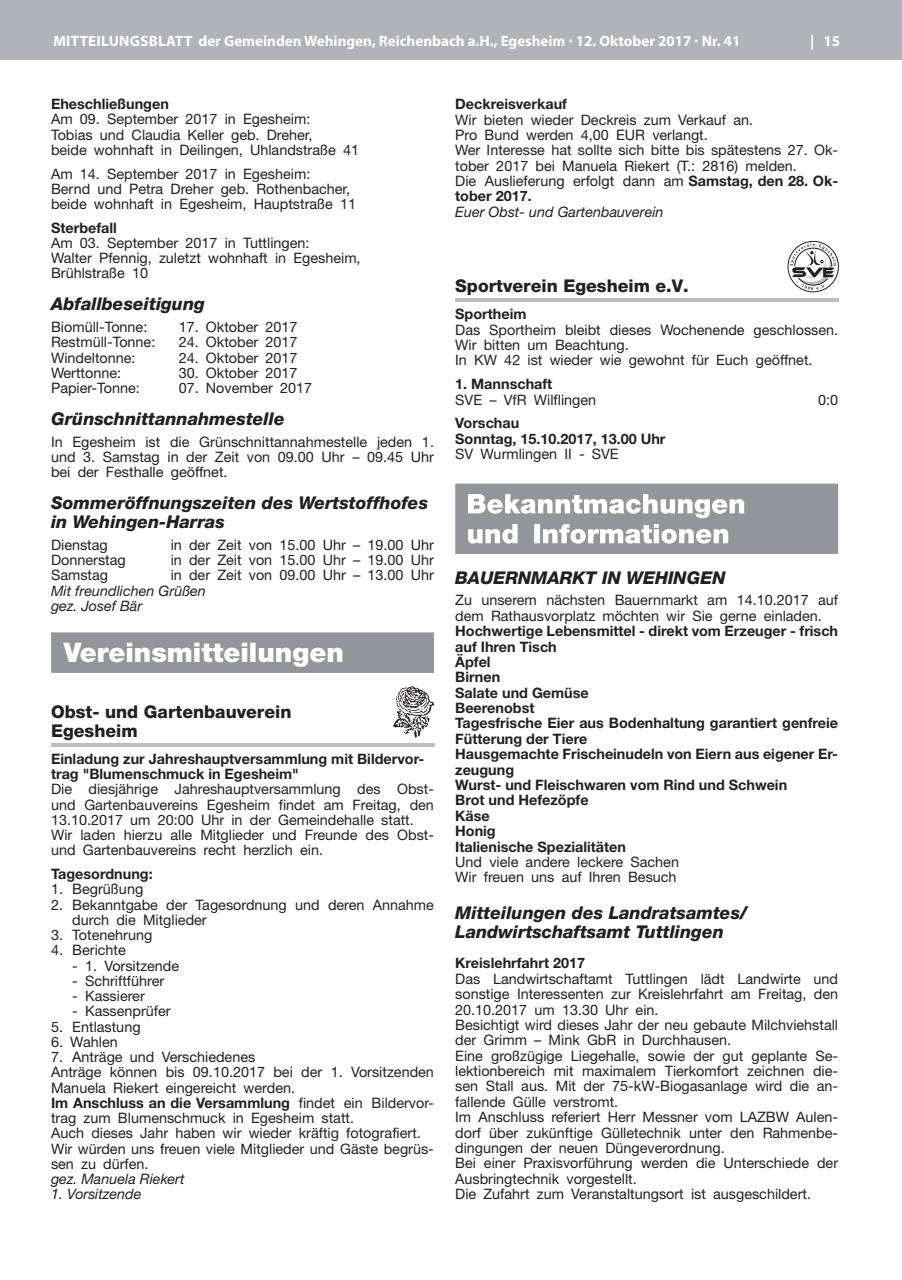
<style>
.page{position:relative;width:902px;height:1280px;background:#fff}
.page>*{position:absolute;margin:0;border:0;box-sizing:border-box;transform-origin:0 0}
.t1{font:900 27px "Helvetica Neue";color:#fff}
.t2{font:italic 800 17.55px/19.2px "Helvetica Neue";color:#231f20}
.t3{font:800 17.55px/19.2px "Helvetica Neue";color:#231f20}
.t4{font:700 15px "Myriad Pro";color:#fff}
.t5{font:14.4px/15.5px "Helvetica Neue";color:#231f20}
.t6{font:700 14.4px/15.5px "Helvetica Neue";color:#231f20}
.t7{font:italic 14.4px/15.3px "Helvetica Neue";color:#231f20}
.s1{font-weight:700}
</style>
<div class="page">
<div style="left:0;top:0;width:901px;height:60px;background:#b2b3b7"></div>
<div style="left:51px;top:632px;width:383px;height:41px;background:#939598"></div>
<svg style="left:393px;top:686px;width:41px;height:52px"></svg>
<hr style="left:51px;top:744px;width:383px;height:3px;background:#bdbec1">
<div style="left:787px;top:241px;width:51px;height:51px;border:1px solid #231f20;border-radius:50%"></div>
<svg style="left:789px;top:243px;width:46px;height:47px"></svg>
<hr style="left:455px;top:299px;width:383px;height:3px;background:#bdbec1">
<svg style="left:455px;top:484px;width:383px;height:70px"></svg>
<p class="t4" style="left:53px;top:31px;width:688px">MITTEILUNGSBLATT der Gemeinden Wehingen, Reichenbach a.H., Egesheim · 12. Oktober 2017 · Nr. 41</p>
<p class="t4" style="left:810px;top:31px;width:31px">| 15</p>
<p class="t6" style="left:51px;top:96px;width:119px">Eheschließungen</p>
<p class="t5" style="left:51px;top:111px;width:309px">Am 09. September 2017 in Egesheim:<br>Tobias und Claudia Keller geb. Dreher,<br>beide wohnhaft in Deilingen, Uhlandstraße 41</p>
<p class="t5" style="left:51px;top:166px;width:306px">Am 14. September 2017 in Egesheim:<br>Bernd und Petra Dreher geb. Rothenbacher, beide wohnhaft in Egesheim, Hauptstraße 11</p>
<p class="t6" style="left:51px;top:220px;width:67px">Sterbefall</p>
<p class="t5" style="left:51px;top:235px;width:311px">Am 03. September 2017 in Tuttlingen:<br>Walter Pfennig, zuletzt wohnhaft in Egesheim,<br>Brühlstraße 10</p>
<p class="t2" style="left:51px;top:294px;width:155px">Abfallbeseitigung</p>
<p class="t5" style="left:51px;top:319px;width:98px">Biomüll-Tonne:</p>
<p class="t5" style="left:179px;top:319px;width:120px">17. Oktober 2017</p>
<p class="t5" style="left:51px;top:334px;width:106px">Restmüll-Tonne:</p>
<p class="t5" style="left:179px;top:334px;width:120px">24. Oktober 2017</p>
<p class="t5" style="left:51px;top:349px;width:86px">Windeltonne:</p>
<p class="t5" style="left:179px;top:349px;width:120px">24. Oktober 2017</p>
<p class="t5" style="left:51px;top:365px;width:72px">Werttonne:</p>
<p class="t5" style="left:179px;top:365px;width:120px">30. Oktober 2017</p>
<p class="t5" style="left:51px;top:380px;width:90px">Papier-Tonne:</p>
<p class="t5" style="left:179px;top:380px;width:135px">07. November 2017</p>
<p class="t2" style="left:51px;top:409px;width:235px">Grünschnittannahmestelle</p>
<p class="t5" style="left:51px;top:434px;width:384px;text-align:justify">In Egesheim ist die Grünschnittannahmestelle jeden 1. und 3. Samstag in der Zeit von 09.00 Uhr – 09.45 Uhr bei der Festhalle geöffnet.</p>
<p class="t2" style="left:51px;top:493px;width:378px">Sommeröffnungszeiten des Wertstoffhofes in Wehingen-Harras</p>
<p class="t5" style="left:51px;top:537px;width:58px">Dienstag</p>
<p class="t5" style="left:171px;top:537px;width:265px">in der Zeit von 15.00 Uhr – 19.00 Uhr</p>
<p class="t5" style="left:51px;top:552px;width:76px">Donnerstag</p>
<p class="t5" style="left:171px;top:552px;width:265px">in der Zeit von 15.00 Uhr – 19.00 Uhr</p>
<p class="t5" style="left:51px;top:567px;width:59px">Samstag</p>
<p class="t5" style="left:171px;top:567px;width:265px">in der Zeit von 09.00 Uhr – 13.00 Uhr</p>
<p class="t7" style="left:51px;top:583px;width:156px">Mit freundlichen Grüßen gez. Josef Bär</p>
<h1 class="t1" style="left:64px;top:636px;width:282px">Vereinsmitteilungen</h1>
<p class="t3" style="left:51px;top:702px;width:242px">Obst- und Gartenbauverein<br>Egesheim</p>
<p class="t6" style="left:51px;top:751px;width:375px">Einladung zur Jahreshauptversammlung mit Bildervor&shy;trag "Blumenschmuck in Egesheim"</p>
<p class="t5" style="left:51px;top:781px;width:384px">Die diesjährige Jahreshauptversammlung des Obst&shy;und Gartenbauvereins Egesheim findet am Freitag, den 13.10.2017 um 20:00 Uhr in der Gemeindehalle statt.<br>Wir laden hierzu alle Mitglieder und Freunde des Obst&shy;und Gartenbauvereins recht herzlich ein.</p>
<p class="t6" style="left:51px;top:866px;width:103px">Tagesordnung:</p>
<p class="t5" style="left:51px;top:881px;width:94px">1. Begrüßung</p>
<p class="t5" style="left:72px;top:897px;width:363px;text-indent:-21px">2. Bekanntgabe der Tagesordnung und deren Annahme durch die Mitglieder</p>
<p class="t5" style="left:51px;top:927px;width:103px">3. Totenehrung</p>
<p class="t5" style="left:51px;top:942px;width:76px">4. Berichte</p>
<p class="t5" style="left:72px;top:957px;width:108px">- 1. Vorsitzende</p>
<p class="t5" style="left:72px;top:973px;width:93px">- Schriftführer</p>
<p class="t5" style="left:72px;top:988px;width:74px">- Kassierer</p>
<p class="t5" style="left:72px;top:1003px;width:100px">- Kassenprüfer</p>
<p class="t5" style="left:51px;top:1018px;width:91px">5. Entlastung</p>
<p class="t5" style="left:51px;top:1034px;width:68px">6. Wahlen</p>
<p class="t5" style="left:51px;top:1049px;width:384px">7. Anträge und Verschiedenes<br>Anträge können bis 09.10.2017 bei der 1. Vorsitzenden Manuela Riekert eingereicht werden.<br><span class="s1">Im Anschluss an die Versammlung</span> findet ein Bildervor&shy;trag zum Blumenschmuck in Egesheim statt.<br>Auch dieses Jahr haben wir wieder kräftig fotografiert.<br>Wir würden uns freuen viele Mitglieder und Gäste begrüs&shy;sen zu dürfen.</p>
<p class="t7" style="left:51px;top:1171px;width:135px">gez. Manuela Riekert</p>
<p class="t7" style="left:51px;top:1186px;width:92px">1. Vorsitzende</p>
<p class="t6" style="left:455px;top:96px;width:113px">Deckreisverkauf</p>
<p class="t5" style="left:455px;top:111px;width:384px">Wir bieten wieder Deckreis zum Verkauf an.<br>Pro Bund werden 4,00 EUR verlangt.<br>Wer Interesse hat sollte sich bitte bis spätestens 27. Ok&shy;tober 2017 bei Manuela Riekert (T.: 2816) melden.<br>Die Auslieferung erfolgt dann am <span class="s1">Samstag, den 28. Ok&shy;tober 2017.</span></p>
<p class="t7" style="left:455px;top:204px;width:210px">Euer Obst- und Gartenbauverein</p>
<p class="t3" style="left:455px;top:276px;width:235px">Sportverein Egesheim e.V.</p>
<p class="t6" style="left:455px;top:306px;width:73px">Sportheim</p>
<p class="t5" style="left:455px;top:321px;width:384px">Das Sportheim bleibt dieses Wochenende geschlossen.<br>Wir bitten um Beachtung.<br>In KW 42 ist wieder wie gewohnt für Euch geöffnet.</p>
<p class="t6" style="left:455px;top:376px;width:99px">1. Mannschaft</p>
<p class="t5" style="left:455px;top:391px;width:142px">SVE – VfR Wilflingen</p>
<p class="t5" style="left:818px;top:391px;width:22px">0:0</p>
<p class="t6" style="left:455px;top:415px;width:212px">Vorschau<br>Sonntag, 15.10.2017, 13.00 Uhr</p>
<p class="t5" style="left:455px;top:446px;width:165px">SV Wurmlingen II - SVE</p>
<p class="t2" style="left:455px;top:568px;width:272px">BAUERNMARKT IN WEHINGEN</p>
<p class="t5" style="left:455px;top:592px;width:384px">Zu unserem nächsten Bauernmarkt am 14.10.2017 auf dem Rathausvorplatz möchten wir Sie gerne einladen.</p>
<p class="t6" style="left:455px;top:623px;width:384px">Hochwertige Lebensmittel - direkt vom Erzeuger - frisch auf Ihren Tisch<br>Äpfel<br>Birnen<br>Salate und Gemüse<br>Beerenobst<br>Tagesfrische Eier aus Bodenhaltung garantiert genfreie<br>Fütterung der Tiere<br>Hausgemachte Frischeinudeln von Eiern aus eigener Er&shy;zeugung<br>Wurst- und Fleischwaren vom Rind und Schwein<br>Brot und Hefezöpfe<br>Käse<br>Honig<br>Italienische Spezialitäten</p>
<p class="t5" style="left:455px;top:854px;width:225px">Und viele andere leckere Sachen<br>Wir freuen uns auf Ihren Besuch</p>
<p class="t2" style="left:455px;top:903px;width:293px">Mitteilungen des Landratsamtes/<br>Landwirtschaftsamt Tuttlingen</p>
<p class="t6" style="left:455px;top:955px;width:131px">Kreislehrfahrt 2017</p>
<p class="t5" style="left:455px;top:971px;width:384px">Das Landwirtschaftamt Tuttlingen lädt Landwirte und sonstige Interessenten zur Kreislehrfahrt am Freitag, den 20.10.2017 um 13.30 Uhr ein.<br>Besichtigt wird dieses Jahr der neu gebaute Milchviehstall der Grimm – Mink GbR in Durchhausen.<br>Eine großzügige Liegehalle, sowie der gut geplante Se&shy;lektionbereich mit maximalem Tierkomfort zeichnen die&shy;sen Stall aus. Mit der 75-kW-Biogasanlage wird die an&shy;fallende Gülle verstromt.<br>Im Anschluss referiert Herr Messner vom LAZBW Aulen&shy;dorf über zukünftige Gülletechnik unter den Rahmenbe&shy;dingungen der neuen Düngeverordnung.<br>Bei einer Praxisvorführung werden die Unterschiede der Ausbringtechnik vorgestellt.<br>Die Zufahrt zum Veranstaltungsort ist ausgeschildert.</p>
</div>
